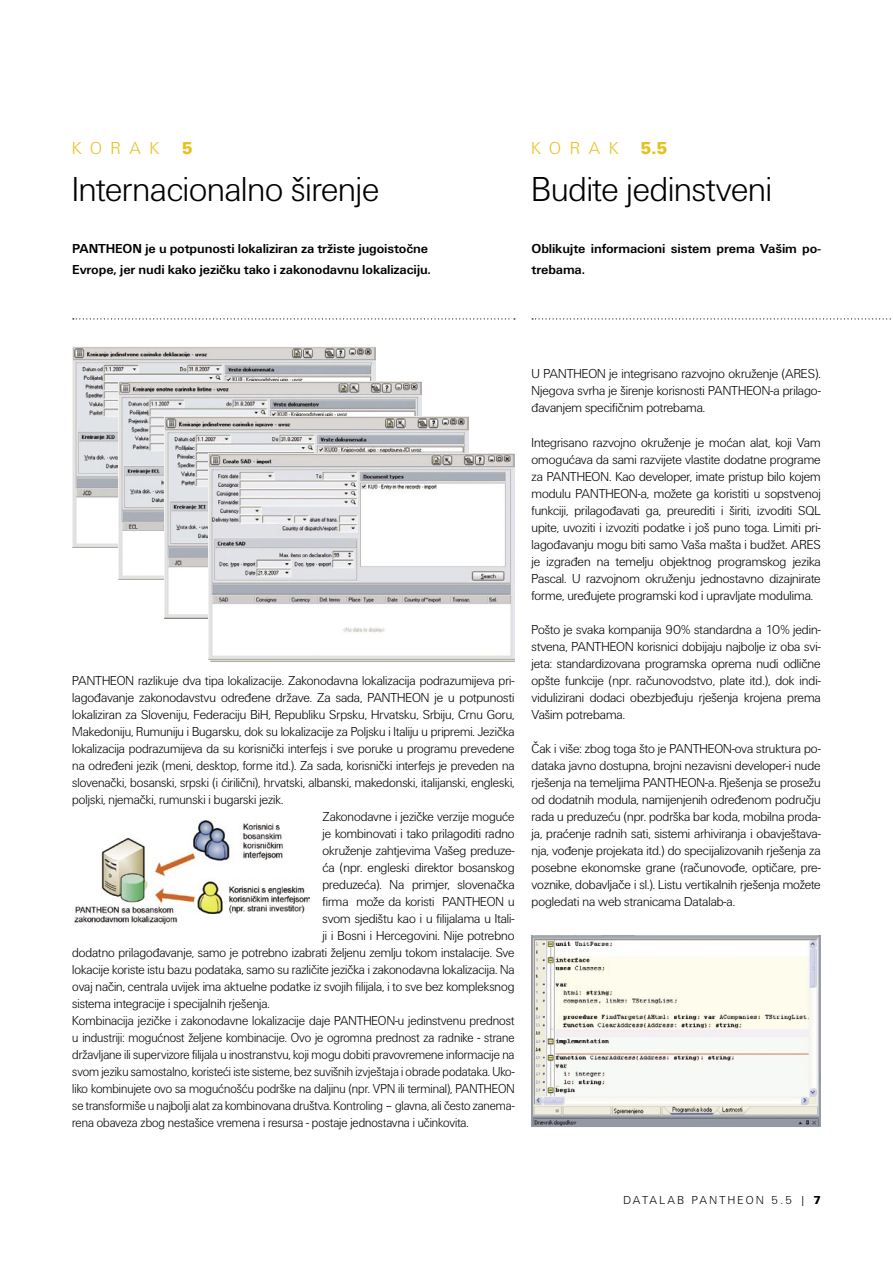
<style>
.page{position:relative;width:893px;height:1263px;background:#fff}
.page>*{position:absolute;margin:0;border:0;box-sizing:border-box;transform-origin:0 0}
.t1{font:36px "Unitus DEE Ligh";color:#000}
.t2{font:18px "Unitus DEE Ligh";letter-spacing:.5em;color:#e6c01f}
.t3{font:13.5px/17px "Unitus DEE Ligh";color:#000;text-align:justify}
.t4{font:13.5px "Unitus DEE Ligh";color:#000;scale:.95 1}
.t5{font:700 13.5px/21px "Unitus TEE";letter-spacing:-.01em;color:#000}
.t6{font:12px "Unitus DEE Ligh";letter-spacing:.2em;color:#000}
.s1{font-family:"Unitus TEE Blac"}
</style>
<div class="page">
<img style="left:533px;top:937px;width:286px;height:188px">
<div style="left:531px;top:935px;width:290px;height:192px;border:1px solid #9399a5"></div>
<svg style="left:73px;top:318px;width:442px;height:1px"></svg>
<svg style="left:532px;top:318px;width:359px;height:1px"></svg>
<img style="left:72px;top:347px;width:304px;height:201px">
<img style="left:118px;top:381px;width:304px;height:199px">
<img style="left:165px;top:417px;width:303px;height:202px">
<img style="left:208px;top:454px;width:307px;height:205px">
<img style="left:74px;top:821px;width:236px;height:104px">
<h2 class="t2" style="left:72px;top:138px;width:122px">KORAK <span class="s1">5</span></h2>
<h2 class="t2" style="left:531px;top:138px;width:138px">KORAK <span class="s1">5.5</span></h2>
<h1 class="t1" style="left:72px;top:170px;width:308px">Internacionalno širenje</h1>
<h1 class="t1" style="left:531px;top:170px;width:242px">Budite jedinstveni</h1>
<p class="t5" style="left:72px;top:238px;width:360px">PANTHEON je u potpunosti lokaliziran za tržiste jugoistočne<br>Evrope, jer nudi kako jezičku tako i zakonodavnu lokalizaciju.</p>
<p class="t5" style="left:531px;top:238px;width:291px">Oblikujte informacioni sistem prema Vašim po&shy;trebama.</p>
<p class="t3" style="left:72px;top:672px;width:444px">PANTHEON razlikuje dva tipa lokalizacije. Zakonodavna lokalizacija podrazumijeva pri-</p>
<p class="t3" style="left:72px;top:689px;width:444px">lagođavanje zakonodavstvu određene države. Za sada, PANTHEON je u potpunosti</p>
<p class="t3" style="left:72px;top:706px;width:444px">lokaliziran za Sloveniju, Federaciju BiH, Republiku Srpsku, Hrvatsku, Srbiju, Crnu Goru,</p>
<p class="t3" style="left:72px;top:723px;width:444px">Makedoniju, Rumuniju i Bugarsku, dok su lokalizacije za Poljsku i Italiju u pripremi. Jezička</p>
<p class="t3" style="left:72px;top:740px;width:444px">lokalizacija podrazumijeva da su korisnički interfejs i sve poruke u programu prevedene</p>
<p class="t3" style="left:72px;top:757px;width:444px">na određeni jezik (meni, desktop, forme itd.). Za sada, korisnički interfejs je preveden na</p>
<p class="t3" style="left:72px;top:774px;width:444px">slovenački, bosanski, srpski (i ćirilični), hrvatski, albanski, makedonski, italijanski, engleski,</p>
<p class="t3" style="left:72px;top:791px;width:213px">poljski, njemački, rumunski i bugarski jezik.</p>
<p class="t3" style="left:322px;top:808px;width:193px">Zakonodavne i jezičke verzije moguće</p>
<p class="t3" style="left:322px;top:825px;width:194px">je kombinovati i tako prilagoditi radno</p>
<p class="t3" style="left:322px;top:842px;width:194px">okruženje zahtjevima Vašeg preduze-</p>
<p class="t3" style="left:322px;top:859px;width:193px">ća (npr. engleski direktor bosanskog</p>
<p class="t3" style="left:322px;top:876px;width:194px">preduzeća). Na primjer, slovenačka</p>
<p class="t3" style="left:322px;top:893px;width:193px">firma može da koristi PANTHEON u</p>
<p class="t3" style="left:322px;top:910px;width:194px">svom sjedištu kao i u filijalama u Itali-</p>
<p class="t3" style="left:322px;top:927px;width:194px">ji i Bosni i Hercegovini. Nije potrebno</p>
<p class="t3" style="left:72px;top:944px;width:444px">dodatno prilagođavanje, samo je potrebno izabrati željenu zemlju tokom instalacije. Sve</p>
<p class="t3" style="left:72px;top:961px;width:444px">lokacije koriste istu bazu podataka, samo su različite jezička i zakonodavna lokalizacija. Na</p>
<p class="t3" style="left:72px;top:978px;width:444px">ovaj način, centrala uvijek ima aktuelne podatke iz svojih filijala, i to sve bez kompleksnog</p>
<p class="t3" style="left:72px;top:995px;width:199px">sistema integracije i specijalnih rješenja.</p>
<p class="t3" style="left:72px;top:1012px;width:444px">Kombinacija jezičke i zakonodavne lokalizacije daje PANTHEON-u jedinstvenu prednost</p>
<p class="t4" style="left:72px;top:1030px;width:467px">u industriji: mogućnost željene kombinacije. Ovo je ogromna prednost za radnike - strane</p>
<p class="t4" style="left:72px;top:1047px;width:467px">državljane ili supervizore filijala u inostranstvu, koji mogu dobiti pravovremene informacije na</p>
<p class="t4" style="left:72px;top:1064px;width:467px">svom jeziku samostalno, koristeći iste sisteme, bez suvišnih izvještaja i obrade podataka. Uko-</p>
<p class="t4" style="left:72px;top:1081px;width:467px">liko kombinujete ovo sa mogućnošću podrške na daljinu (npr. VPN ili terminal), PANTHEON</p>
<p class="t4" style="left:72px;top:1098px;width:467px">se transformiše u najbolji alat za kombinovana društva. Kontroling – glavna, ali često zanema-</p>
<p class="t4" style="left:72px;top:1115px;width:419px">rena obaveza zbog nestašice vremena i resursa - postaje jednostavna i učinkovita.</p>
<p class="t3" style="left:531px;top:366px;width:291px">U PANTHEON je integrisano razvojno okruženje (ARES).<br>Njegova svrha je širenje korisnosti PANTHEON-a prilago&shy;đavanjem specifičnim potrebama.</p>
<p class="t3" style="left:531px;top:434px;width:291px">Integrisano razvojno okruženje je moćan alat, koji Vam omogućava da sami razvijete vlastite dodatne programe za PANTHEON. Kao developer, imate pristup bilo kojem modulu PANTHEON-a, možete ga koristiti u sopstvenoj funkciji, prilagođavati ga, preurediti i širiti, izvoditi SQL upite, uvoziti i izvoziti podatke i još puno toga. Limiti pri&shy;lagođavanju mogu biti samo Vaša mašta i budžet. ARES je izgrađen na temelju objektnog programskog jezika Pascal. U razvojnom okruženju jednostavno dizajnirate forme, uređujete programski kod i upravljate modulima.</p>
<p class="t3" style="left:531px;top:621px;width:291px">Pošto je svaka kompanija 90% standardna a 10% jedin&shy;stvena, PANTHEON korisnici dobijaju najbolje iz oba svi&shy;jeta: standardizovana programska oprema nudi odlične opšte funkcije (npr. računovodstvo, plate itd.), dok indi&shy;vidulizirani dodaci obezbjeđuju rješenja krojena prema Vašim potrebama.</p>
<p class="t3" style="left:531px;top:740px;width:291px">Čak i više: zbog toga što je PANTHEON-ova struktura po&shy;dataka javno dostupna, brojni nezavisni developer-i nude rješenja na temeljima PANTHEON-a. Rješenja se prosežu od dodatnih modula, namijenjenih određenom području rada u preduzeću (npr. podrška bar koda, mobilna proda&shy;ja, praćenje radnih sati, sistemi arhiviranja i obavještava&shy;nja, vođenje projekata itd.) do specijalizovanih rješenja za posebne ekonomske grane (računovođe, optičare, pre&shy;voznike, dobavljače i sl.). Listu vertikalnih rješenja možete pogledati na web stranicama Datalab-a.</p>
<p class="t6" style="left:623px;top:1193px;width:199px">DATALAB PANTHEON 5.5 | <span class="s1">7</span></p>
</div>
